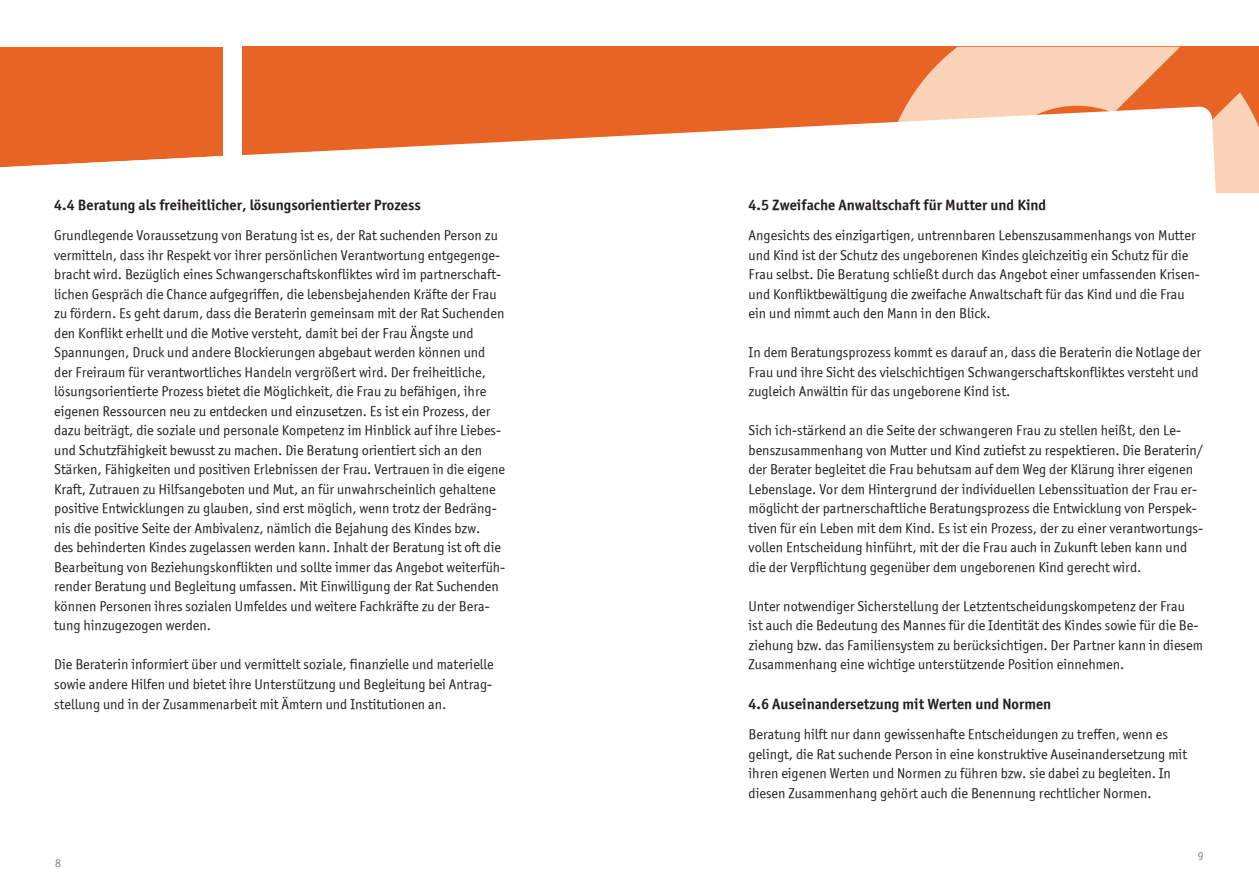
<style>
.page{position:relative;width:1259px;height:893px;background:#fff}
.page>*{position:absolute;margin:0;border:0;box-sizing:border-box;transform-origin:0 0}
.t1{font:15px "Officina Sans ITCTT Bold";color:#231f20}
.t2{font:14.25px/19.5px "Officina Sans ITCTT Book";color:#231f20}
.t3{font:12px "Officina Sans ITCTT Book";color:#828487}
</style>
<div class="page">
<div style="left:0;top:47px;width:223px;height:146px;background:#e86424"></div>
<div style="left:243px;top:47px;width:1016px;height:146px;background:#e86424"></div>
<svg style="left:906px;top:47px;width:353px;height:146px;fill:#f9d2b7"></svg>
<svg style="left:0;top:106px;width:1227px;height:87px;fill:#fff"></svg>
<p class="t1" style="left:54px;top:196px;width:368px">4.4 Beratung als freiheitlicher, lösungsorientierter Prozess</p>
<p class="t2" style="left:54px;top:226px;width:452px">Grundlegende Voraussetzung von Beratung ist es, der Rat suchenden Person zu vermitteln, dass ihr Respekt vor ihrer persönlichen Verantwortung entgegenge&shy;bracht wird. Bezüglich eines Schwangerschaftskonfliktes wird im partnerschaft&shy;lichen Gespräch die Chance aufgegriffen, die lebensbejahenden Kräfte der Frau zu fördern. Es geht darum, dass die Beraterin gemeinsam mit der Rat Suchenden den Konflikt erhellt und die Motive versteht, damit bei der Frau Ängste und Spannungen, Druck und andere Blockierungen abgebaut werden können und der Freiraum für verantwortliches Handeln vergrößert wird. Der freiheitliche, lösungsorientierte Prozess bietet die Möglichkeit, die Frau zu befähigen, ihre eigenen Ressourcen neu zu entdecken und einzusetzen. Es ist ein Prozess, der dazu beiträgt, die soziale und personale Kompetenz im Hinblick auf ihre Liebes&shy;und Schutzfähigkeit bewusst zu machen. Die Beratung orientiert sich an den Stärken, Fähigkeiten und positiven Erlebnissen der Frau. Vertrauen in die eigene Kraft, Zutrauen zu Hilfsangeboten und Mut, an für unwahrscheinlich gehaltene positive Entwicklungen zu glauben, sind erst möglich, wenn trotz der Bedräng&shy;nis die positive Seite der Ambivalenz, nämlich die Bejahung des Kindes bzw.<br>des behinderten Kindes zugelassen werden kann. Inhalt der Beratung ist oft die Bearbeitung von Beziehungskonflikten und sollte immer das Angebot weiterfüh&shy;render Beratung und Begleitung umfassen. Mit Einwilligung der Rat Suchenden können Personen ihres sozialen Umfeldes und weitere Fachkräfte zu der Bera&shy;tung hinzugezogen werden.</p>
<p class="t2" style="left:54px;top:655px;width:441px">Die Beraterin informiert über und vermittelt soziale, finanzielle und materielle sowie andere Hilfen und bietet ihre Unterstützung und Begleitung bei Antrag&shy;stellung und in der Zusammenarbeit mit Ämtern und Institutionen an.</p>
<p class="t3" style="left:55px;top:855px;width:7px">8</p>
<p class="t1" style="left:748px;top:196px;width:299px">4.5 Zweifache Anwaltschaft für Mutter und Kind</p>
<p class="t2" style="left:748px;top:225px;width:453px">Angesichts des einzigartigen, untrennbaren Lebenszusammenhangs von Mutter und Kind ist der Schutz des ungeborenen Kindes gleichzeitig ein Schutz für die Frau selbst. Die Beratung schließt durch das Angebot einer umfassenden Krisen&shy;und Konfliktbewältigung die zweifache Anwaltschaft für das Kind und die Frau ein und nimmt auch den Mann in den Blick.</p>
<p class="t2" style="left:748px;top:342px;width:454px">In dem Beratungsprozess kommt es darauf an, dass die Beraterin die Notlage der<br>Frau und ihre Sicht des vielschichtigen Schwangerschaftskonfliktes versteht und zugleich Anwältin für das ungeborene Kind ist.</p>
<p class="t2" style="left:748px;top:420px;width:456px">Sich ich-stärkend an die Seite der schwangeren Frau zu stellen heißt, den Le&shy;benszusammenhang von Mutter und Kind zutiefst zu respektieren. Die Beraterin/ der Berater begleitet die Frau behutsam auf dem Weg der Klärung ihrer eigenen Lebenslage. Vor dem Hintergrund der individuellen Lebenssituation der Frau er&shy;möglicht der partnerschaftliche Beratungsprozess die Entwicklung von Perspek&shy;tiven für ein Leben mit dem Kind. Es ist ein Prozess, der zu einer verantwortungs&shy;vollen Entscheidung hinführt, mit der die Frau auch in Zukunft leben kann und die der Verpflichtung gegenüber dem ungeborenen Kind gerecht wird.</p>
<p class="t2" style="left:748px;top:596px;width:456px">Unter notwendiger Sicherstellung der Letztentscheidungskompetenz der Frau<br>ist auch die Bedeutung des Mannes für die Identität des Kindes sowie für die Be&shy;ziehung bzw. das Familiensystem zu berücksichtigen. Der Partner kann in diesem Zusammenhang eine wichtige unterstützende Position einnehmen.</p>
<p class="t1" style="left:748px;top:695px;width:304px">4.6 Auseinandersetzung mit Werten und Normen</p>
<p class="t2" style="left:748px;top:724px;width:440px">Beratung hilft nur dann gewissenhafte Entscheidungen zu treffen, wenn es gelingt, die Rat suchende Person in eine konstruktive Auseinandersetzung mit ihren eigenen Werten und Normen zu führen bzw. sie dabei zu begleiten. In diesen Zusammenhang gehört auch die Benennung rechtlicher Normen.</p>
<p class="t3" style="left:1198px;top:849px;width:7px">9</p>
</div>
